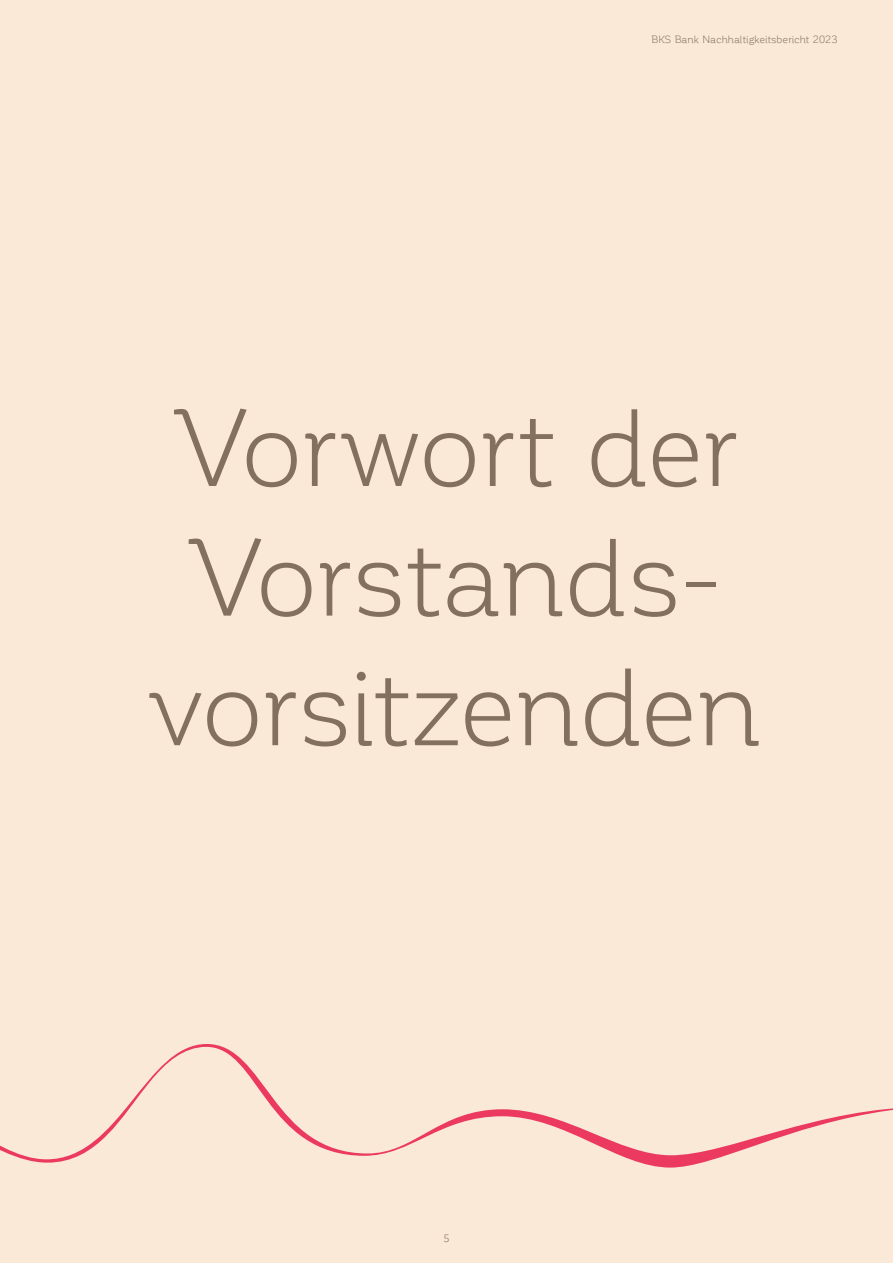
<style>
.page{position:relative;width:893px;height:1263px;background:#f9e9d6}
.page>*{position:absolute;margin:0;border:0;box-sizing:border-box;transform-origin:0 0}
.t1{font:108px/129.6px "Corporative TA Bfor BKS";letter-spacing:-.02em;color:#83705f;text-align:center}
.t2{font:10.5px "Corporative TA Bfor BKS";letter-spacing:-.005em;color:#83705f}
.t3{font:10.5px "Myriad Pro";color:#83705f}
.s1{font-family:"Corporative TA Bfor BKS"}
</style>
<div class="page">
<svg style="left:0;top:1044px;width:893px;height:124px"></svg>
<p class="t2" style="left:652px;top:33px;width:188px">BKS Bank Nachhaltigkeitsbericht 2023</p>
<h1 class="t1" style="left:150px;top:384px;width:614px">Vorwort der<br>Vorstands&shy;vorsitzenden</h1>
<p class="t3" style="left:438px;top:1232px;width:18px">161<span class="s1">5</span></p>
</div>
